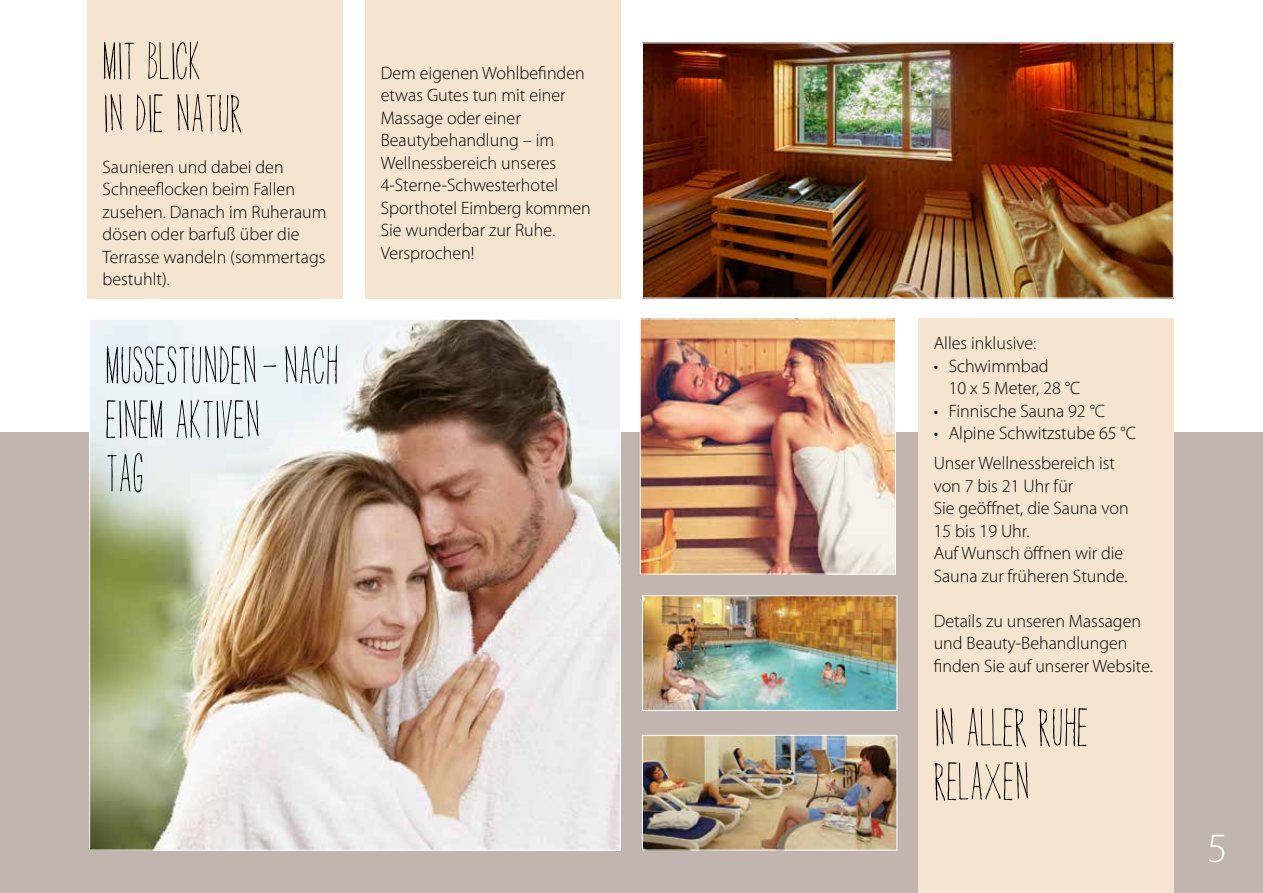
<style>
.page{position:relative;width:1263px;height:893px;background:#fff}
.page>*{position:absolute;margin:0;border:0;box-sizing:border-box;transform-origin:0 0}
.t1{font:90px "Men In Black Credits";letter-spacing:.01em;color:#000}
.t2{font:300 42px "Myriad Pro";color:#fff}
.t3{font:300 18px/22.5px "Myriad Pro";color:#000}
</style>
<div class="page">
<div style="left:0;top:432px;width:1263px;height:461px;background:#c2b4af"></div>
<div style="left:365px;top:0;width:256px;height:298px;background:#f4e4d0"></div>
<div style="left:87px;top:0;width:256px;height:298px;background:#f4e4d0"></div>
<div style="left:918px;top:318px;width:256px;height:575px;background:#f4e4d0"></div>
<img style="left:642px;top:321px;width:252px;height:251px">
<div style="left:640px;top:319px;width:256px;height:255px;border:1px solid #fff"></div>
<img style="left:644px;top:45px;width:528px;height:251px">
<div style="left:642px;top:43px;width:532px;height:255px;border:1px solid #fff"></div>
<img style="left:644px;top:597px;width:251px;height:112px">
<div style="left:642px;top:595px;width:255px;height:116px;border:1px solid #fff"></div>
<img style="left:644px;top:737px;width:251px;height:111px">
<div style="left:642px;top:735px;width:255px;height:115px;border:1px solid #fff"></div>
<img style="left:91px;top:321px;width:528px;height:527px">
<h1 class="t1" style="left:103px;top:-4px;width:99px">MIT BLICK</h1>
<h1 class="t1" style="left:103px;top:48px;width:141px">IN DIE NATUR</h1>
<p class="t3" style="left:103px;top:155px;width:225px">Saunieren und dabei den<br>Schneeflocken beim Fallen zusehen. Danach im Ruheraum dösen oder barfuß über die<br>Terrasse wandeln (sommertags bestuhlt).</p>
<h1 class="t1" style="left:105px;top:300px;width:234px">MUSSESTUNDEN - NACH</h1>
<h1 class="t1" style="left:105px;top:354px;width:155px">EINEM AKTIVEN</h1>
<h1 class="t1" style="left:105px;top:408px;width:39px">TAG</h1>
<p class="t3" style="left:381px;top:61px;width:212px">Dem eigenen Wohlbefinden etwas Gutes tun mit einer<br>Massage oder einer<br>Beautybehandlung – im<br>Wellnessbereich unseres<br>4-Sterne-Schwesterhotel<br>Sporthotel Eimberg kommen<br>Sie wunderbar zur Ruhe.<br>Versprochen!</p>
<p class="t3" style="left:934px;top:332px;width:104px">Alles inklusive:</p>
<p class="t3" style="left:949px;top:354px;width:133px;text-indent:-15px">• Schwimmbad<br>10 x 5 Meter, 28 °C</p>
<p class="t3" style="left:934px;top:399px;width:173px">• Finnische Sauna 92 °C</p>
<p class="t3" style="left:934px;top:418px;width:204px;line-height:30px">• Alpine Schwitzstube 65 °C<br>Unser Wellnessbereich ist</p>
<p class="t3" style="left:934px;top:474px;width:196px">von 7 bis 21 Uhr für<br>Sie geöffnet, die Sauna von<br>15 bis 19 Uhr.<br>Auf Wunsch öffnen wir die<br>Sauna zur früheren Stunde.</p>
<p class="t3" style="left:934px;top:609px;width:221px">Details zu unseren Massagen und Beauty-Behandlungen finden Sie auf unserer Website.</p>
<h1 class="t1" style="left:934px;top:662px;width:155px">IN ALLER RUHE</h1>
<h1 class="t1" style="left:934px;top:716px;width:97px">RELAXEN</h1>
<h2 class="t2" style="left:1207px;top:822px;width:22px">5</h2>
</div>
